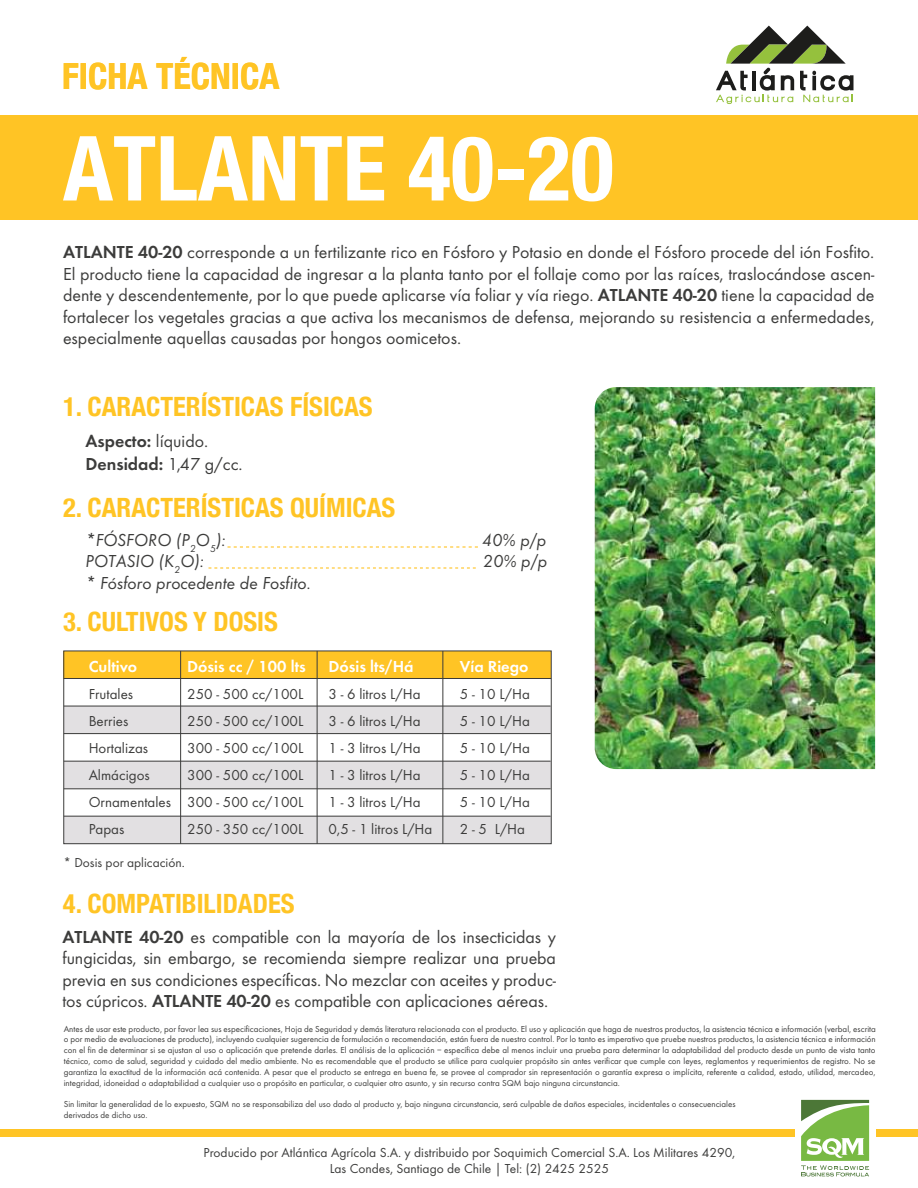
<style>
.page{position:relative;width:918px;height:1188px;background:#fff}
.page>*{position:absolute;margin:0;border:0;box-sizing:border-box;transform-origin:0 0}
.t1{font:700 condensed 90px "Helvetica Neue";color:#fff}
.t2{font:700 condensed 36px "Helvetica Neue";color:#ffc425}
.t3{font:700 condensed 26.55px "Helvetica Neue";color:#ffc425}
.t4{font:18px/21.6px "Futura EFTUOP";color:#3c3c3b;text-align:justify}
.t5{font:italic 18px "Futura EFTUOP";color:#3c3c3b}
.t6{font:600 18px/23px "Futura EFTUOP";color:#3c3c3b}
.t7{font:600 16.5px "Futura EFTUOP";color:#fff}
.t8{font:15px/27px "Futura EFTUOP";color:#3c3c3b}
.t9{font:13.5px/16.2px "Futura EFTUOP";color:#3c3c3b;text-align:center}
.t10{font:9px/10.8px "Futura EFTUOP";color:#3c3c3b;text-align:justify}
.s1{font-weight:600}
.s2{font-weight:400}
</style>
<div class="page">
<div style="left:0;top:1129px;width:918px;height:7px;background:#ffc425"></div>
<div style="left:0;top:115px;width:918px;height:105px;background:#ffc425"></div>
<svg style="left:716px;top:26px;width:138px;height:78px"></svg>
<div style="left:795px;top:1094px;width:81px;height:94px;background:#fff"></div>
<svg style="left:801px;top:1100px;width:68px;height:76px"></svg>
<svg style="left:228px;top:546px;width:250px;height:2px"></svg>
<svg style="left:208px;top:567px;width:268px;height:2px"></svg>
<div style="left:64px;top:651px;width:487px;height:27px;background:#ffc425"></div>
<div style="left:64px;top:706px;width:487px;height:28px;background:#e2e0e2"></div>
<div style="left:64px;top:761px;width:487px;height:28px;background:#e2e0e2"></div>
<div style="left:64px;top:816px;width:487px;height:28px;background:#e2e0e2"></div>
<div style="left:63px;top:651px;width:489px;height:193px;border:1px solid #3c3c3b"></div>
<hr style="left:64px;top:761px;width:487px;height:1px;background:#3c3c3b">
<hr style="left:64px;top:788px;width:487px;height:1px;background:#3c3c3b">
<hr style="left:64px;top:816px;width:487px;height:1px;background:#3c3c3b">
<hr style="left:64px;top:733px;width:487px;height:1px;background:#3c3c3b">
<hr style="left:64px;top:706px;width:487px;height:1px;background:#3c3c3b">
<hr style="left:64px;top:678px;width:487px;height:1px;background:#3c3c3b">
<hr style="left:317px;top:651px;width:1px;height:193px;background:#3c3c3b">
<hr style="left:442px;top:651px;width:1px;height:193px;background:#3c3c3b">
<hr style="left:180px;top:651px;width:1px;height:193px;background:#3c3c3b">
<img style="left:595px;top:387px;width:280px;height:382px">
<h2 class="t2" style="left:62px;top:54px;width:219px">FICHA TÉCNICA</h2>
<h1 class="t1" style="left:63px;top:114px;width:552px">ATLANTE 40-20</h1>
<p class="t4" style="left:63px;top:241px;width:813px"><span class="s1">ATLANTE 40-20</span> corresponde a un fertilizante rico en Fósforo y Potasio en donde el Fósforo procede del ión Fosfito.<br>El producto tiene la capacidad de ingresar a la planta tanto por el follaje como por las raíces, traslocándose ascen&shy;dente y descendentemente, por lo que puede aplicarse vía foliar y vía riego. <span class="s1">ATLANTE 40-20</span> tiene la capacidad de fortalecer los vegetales gracias a que activa los mecanismos de defensa, mejorando su resistencia a enfermedades, especialmente aquellas causadas por hongos oomicetos.</p>
<h3 class="t3" style="left:63px;top:391px;width:311px">1. CARACTERÍSTICAS FÍSICAS</h3>
<h3 class="t6" style="left:86px;top:429px;width:159px">Aspecto: <span class="s2">líquido.<br></span>Densidad: <span class="s2">1,47 g/cc.</span></h3>
<h3 class="t3" style="left:63px;top:491px;width:334px">2. CARACTERÍSTICAS QUÍMICAS</h3>
<h3 class="t5" style="left:86px;top:529px;width:142px">*FÓSFORO (P<sub>2</sub>O<sub>5</sub>):</h3>
<h3 class="t5" style="left:482px;top:529px;width:66px">40% p/p</h3>
<h3 class="t5" style="left:86px;top:550px;width:120px">POTASIO (K<sub>2</sub>O):</h3>
<h3 class="t5" style="left:483px;top:550px;width:66px">20% p/p</h3>
<h3 class="t5" style="left:86px;top:572px;width:227px">* Fósforo procedente de Fosfito.</h3>
<h3 class="t3" style="left:63px;top:606px;width:216px">3. CULTIVOS Y DOSIS</h3>
<h3 class="t7" style="left:89px;top:656px;width:50px">Cultivo</h3>
<h3 class="t8" style="left:89px;top:680px;width:84px">Frutales<br>Berries<br>Hortalizas<br>Almácigos<br>Ornamentales<br>Papas</h3>
<h3 class="t7" style="left:187px;top:656px;width:120px">Dósis cc / 100 lts</h3>
<h3 class="t8" style="left:187px;top:680px;width:118px;text-align:justify">250 - 500 cc/100L 250 - 500 cc/100L 300 - 500 cc/100L 300 - 500 cc/100L 300 - 500 cc/100L 250 - 350 cc/100L</h3>
<h3 class="t9" style="left:63px;top:854px;width:123px">* Dosis por aplicación.</h3>
<h3 class="t3" style="left:63px;top:888px;width:233px">4. COMPATIBILIDADES</h3>
<h3 class="t7" style="left:328px;top:656px;width:87px">Dósis lts/Há</h3>
<h3 class="t8" style="left:328px;top:680px;width:106px">3 - 6 litros L/Ha<br>3 - 6 litros L/Ha<br>1 - 3 litros L/Ha<br>1 - 3 litros L/Ha<br>1 - 3 litros L/Ha<br>0,5 - 1 litros L/Ha</h3>
<h3 class="t7" style="left:460px;top:656px;width:70px">Vía Riego</h3>
<h3 class="t8" style="left:460px;top:680px;width:71px;text-align:justify">5 - 10 L/Ha 5 - 10 L/Ha 5 - 10 L/Ha 5 - 10 L/Ha 5 - 10 L/Ha 2 - 5 L/Ha</h3>
<p class="t4" style="left:62px;top:926px;width:495px"><span class="s1">ATLANTE 40-20</span> es compatible con la mayoría de los insecticidas y fungicidas, sin embargo, se recomienda siempre realizar una prueba previa en sus condiciones específicas. No mezclar con aceites y produc&shy;tos cúpricos. <span class="s1">ATLANTE 40-20</span> es compatible con aplicaciones aéreas.</p>
<p class="t10" style="left:64px;top:1023px;width:814px">Antes de usar este producto, por favor lea sus especificaciones, Hoja de Seguridad y demás literatura relacionada con el producto. El uso y aplicación que haga de nuestros productos, la asistencia técnica e información (verbal, escrita o por medio de evaluaciones de producto), incluyendo cualquier sugerencia de formulación o recomendación, están fuera de nuestro control. Por lo tanto es imperativo que pruebe nuestros productos, la asistencia técnica e información con el fin de determinar si se ajustan al uso o aplicación que pretende darles. El análisis de la aplicación – específica debe al menos incluir una prueba para determinar la adaptabilidad del producto desde un punto de vista tanto técnico, como de salud, seguridad y cuidado del medio ambiente. No es recomendable que el producto se utilice para cualquier propósito sin antes verificar que cumple con leyes, reglamentos y requerimientos de registro. No se garantiza la exactitud de la información acá contenida. A pesar que el producto se entrega en buena fe, se provee al comprador sin representación o garantía expresa o implícita, referente a calidad, estado, utilidad, mercadeo, integridad, idoneidad o adaptabilidad a cualquier uso o propósito en particular, o cualquier otro asunto, y sin recurso contra SQM bajo ninguna circunstancia.</p>
<p class="t10" style="left:64px;top:1099px;width:673px">Sin limitar la generalidad de lo expuesto, SQM no se responsabiliza del uso dado al producto y, bajo ninguna circunstancia, será culpable de daños especiales, incidentales o consecuenciales derivados de dicho uso.</p>
<h3 class="t9" style="left:204px;top:1144px;width:533px">Producido por Atlántica Agrícola S.A. y distribuido por Soquimich Comercial S.A. Los Militares 4290,<br>Las Condes, Santiago de Chile | Tel: (2) 2425 2525</h3>
</div>
